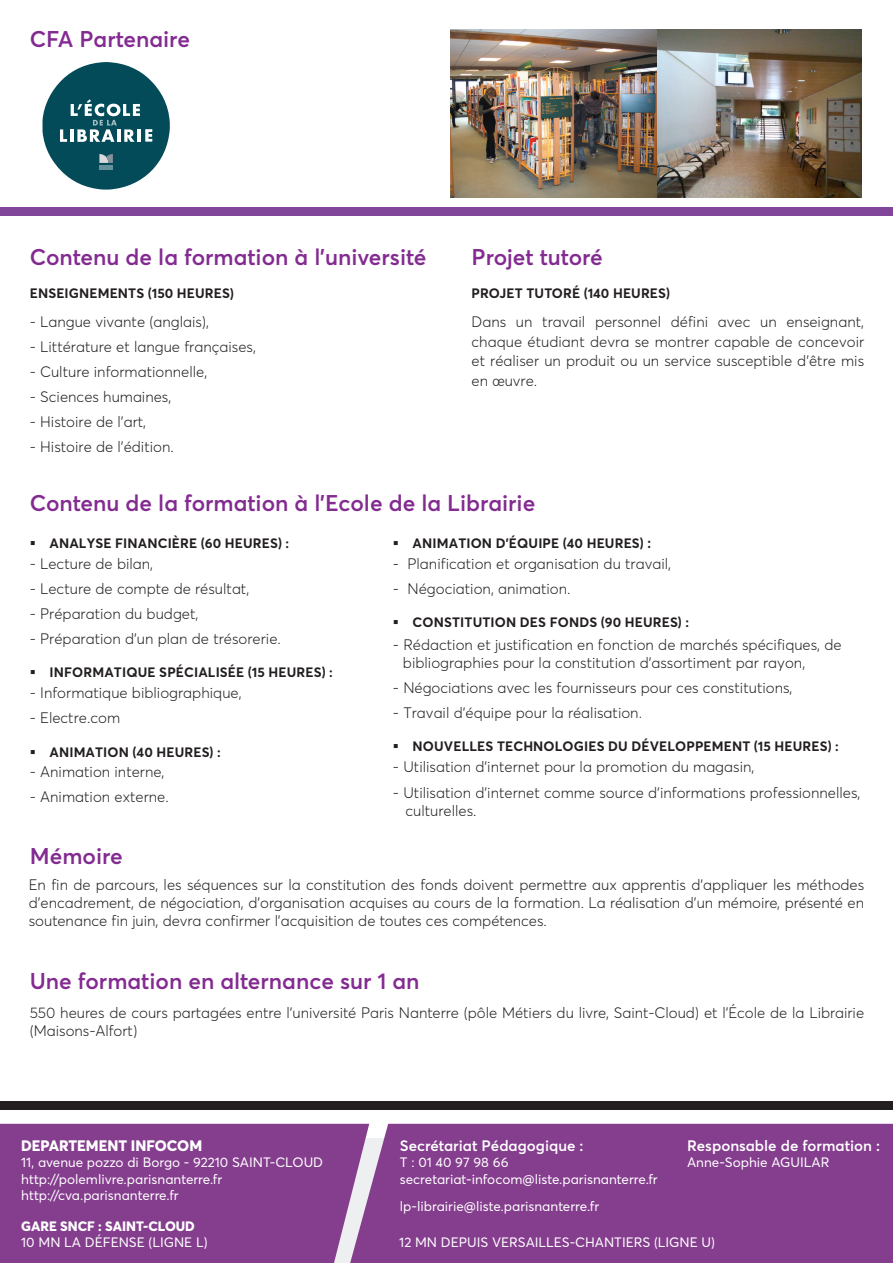
<style>
.page{position:relative;width:893px;height:1263px;background:#fff}
.page>*{position:absolute;margin:0;border:0;box-sizing:border-box;transform-origin:0 0}
.t1{font:600 22.5px "Averta";color:#832b91}
.t2{font:300 15px/18px "Averta";color:#231f20;text-align:justify}
.t3{font:600 15px "Averta";color:#fff}
.t4{font:800 15px "Averta";color:#fff}
.t5{font:13.5px "Averta";color:#fff}
.t6{font:700 13.5px "Averta";letter-spacing:.01em;color:#231f20}
.t7{font:800 13.5px "Averta";color:#fff}
.s1{font-size:14.85px}
.s2{font-family:"Gotham"}
</style>
<div class="page">
<div style="left:369px;top:1124px;width:524px;height:139px;background:#853d8e"></div>
<div style="left:0;top:1124px;width:369px;height:139px;background:#853d8e"></div>
<div style="left:0;top:1101px;width:893px;height:9px;background:#231f20"></div>
<div style="left:0;top:207px;width:893px;height:8px;background:#81469a"></div>
<svg style="left:43px;top:62px;width:127px;height:128px"></svg>
<img style="left:451px;top:30px;width:411px;height:168px">
<p class="t1" style="left:30px;top:25px;width:162px">CFA Partenaire</p>
<p class="t1" style="left:30px;top:243px;width:398px">Contenu de la formation à l’université</p>
<p class="t1" style="left:472px;top:243px;width:133px">Projet tutoré</p>
<p class="t6" style="left:30px;top:284px;width:206px">ENSEIGNEMENTS (150 HEURES)</p>
<p class="t6" style="left:472px;top:285px;width:200px">PROJET TUTORÉ (140 HEURES)</p>
<p class="t2" style="left:30px;top:313px;width:181px">- Langue vivante (anglais),</p>
<p class="t2" style="left:30px;top:338px;width:228px">- Littérature et langue françaises,</p>
<p class="t2" style="left:30px;top:363px;width:179px">- Culture informationnelle,</p>
<p class="t2" style="left:30px;top:388px;width:143px">- Sciences humaines,</p>
<p class="t2" style="left:30px;top:413px;width:118px">- Histoire de l’art,</p>
<p class="t2" style="left:30px;top:438px;width:146px">- Histoire de l’édition.</p>
<p class="t2" style="left:472px;top:312px;width:394px;line-height:19.5px">Dans un travail personnel défini avec un enseignant, chaque étudiant devra se montrer capable de concevoir et réaliser un produit ou un service susceptible d’être mis en œuvre.</p>
<p class="t1" style="left:30px;top:489px;width:507px">Contenu de la formation à l’Ecole de la Librairie</p>
<p class="t6" style="left:30px;top:535px;width:261px">▪ ANALYSE FINANCIÈRE (60 HEURES) :</p>
<p class="t2" style="left:30px;top:554px;width:125px">- Lecture de bilan,</p>
<p class="t2" style="left:30px;top:579px;width:221px">- Lecture de compte de résultat,</p>
<p class="t2" style="left:30px;top:604px;width:170px">- Préparation du budget,</p>
<p class="t2" style="left:30px;top:629px;width:253px">- Préparation d’un plan de trésorerie.</p>
<p class="t6" style="left:30px;top:664px;width:305px">▪ INFORMATIQUE SPÉCIALISÉE (15 HEURES) :</p>
<p class="t2" style="left:30px;top:684px;width:213px">- Informatique bibliographique,</p>
<p class="t2" style="left:30px;top:709px;width:92px">- Electre.com</p>
<p class="t6" style="left:30px;top:743px;width:193px">▪ ANIMATION (40 HEURES) :</p>
<p class="t2" style="left:30px;top:763px;width:136px">- Animation interne,</p>
<p class="t2" style="left:30px;top:788px;width:140px">- Animation externe.</p>
<p class="t1" style="left:30px;top:842px;width:95px">Mémoire</p>
<p class="t6" style="left:393px;top:535px;width:260px">▪ ANIMATION D’ÉQUIPE (40 HEURES) <span class="s1">:</span></p>
<p class="t2" style="left:393px;top:554px;width:280px"><span class="s2">-</span> Planification et organisation du travail,</p>
<p class="t2" style="left:393px;top:579px;width:179px">- Négociation, animation.</p>
<p class="t6" style="left:393px;top:614px;width:298px">▪ CONSTITUTION DES FONDS (90 HEURES) :</p>
<p class="t2" style="left:393px;top:635px;width:450px">- Rédaction et justification en fonction de marchés spécifiques, de</p>
<p class="t2" style="left:403px;top:653px;width:404px">bibliographies pour la constitution d’assortiment par rayon,</p>
<p class="t2" style="left:393px;top:678px;width:401px">- Négociations avec les fournisseurs pour ces constitutions,</p>
<p class="t2" style="left:393px;top:703px;width:251px">- Travail d’équipe pour la réalisation<span class="s2">.</span></p>
<p class="t6" style="left:393px;top:738px;width:447px">▪ NOUVELLES TECHNOLOGIES DU DÉVELOPPEMENT (15 HEURES) :</p>
<p class="t2" style="left:393px;top:757px;width:363px">- Utilisation d’internet pour la promotion du magasin,</p>
<p class="t2" style="left:393px;top:784px;width:469px">- Utilisation d’internet comme source d’informations professionnelles,</p>
<p class="t2" style="left:405px;top:802px;width:73px">culturelles.</p>
<p class="t2" style="left:29px;top:875px;width:837px">En fin de parcours, les séquences sur la constitution des fonds doivent permettre aux apprentis d’appliquer les méthodes d’encadrement, de négociation, d’organisation acquises au cours de la formation. La réalisation d’un mémoire, présenté en soutenance fin juin, devra confirmer l’acquisition de toutes ces compétences.</p>
<p class="t1" style="left:30px;top:967px;width:391px">Une formation en alternance sur 1 an</p>
<p class="t2" style="left:30px;top:1003px;width:836px">550 heures de cours partagées entre l’université Paris Nanterre (pôle Métiers du livre, Saint-Cloud) et l’École de la Librairie (Maisons-Alfort)</p>
<p class="t4" style="left:21px;top:1136px;width:182px">DEPARTEMENT INFOCOM</p>
<p class="t5" style="left:21px;top:1154px;width:303px">11, avenue pozzo di Borgo - 92210 SAINT-CLOUD</p>
<p class="t5" style="left:21px;top:1170px;width:202px">http://polemlivre.parisnanterre.fr</p>
<p class="t5" style="left:21px;top:1187px;width:159px">http://cva.parisnanterre.fr</p>
<p class="t3" style="left:400px;top:1136px;width:185px">Secrétariat Pédagogique :</p>
<p class="t5" style="left:400px;top:1154px;width:110px">T : 01 40 97 98 66</p>
<p class="t5" style="left:400px;top:1170px;width:259px">secretariat-infocom@liste.parisnanterre.fr</p>
<p class="t5" style="left:400px;top:1198px;width:201px">lp-librairie@liste.parisnanterre.fr</p>
<p class="t3" style="left:687px;top:1136px;width:195px">Responsable de formation :</p>
<p class="t5" style="left:687px;top:1154px;width:144px">Anne-Sophie AGUILAR</p>
<p class="t7" style="left:21px;top:1217px;width:175px">GARE SNCF : SAINT-CLOUD</p>
<p class="t5" style="left:21px;top:1234px;width:188px">10 MN LA DÉFENSE (LIGNE L)</p>
<p class="t5" style="left:399px;top:1234px;width:317px">12 MN DEPUIS VERSAILLES-CHANTIERS (LIGNE U)</p>
</div>
